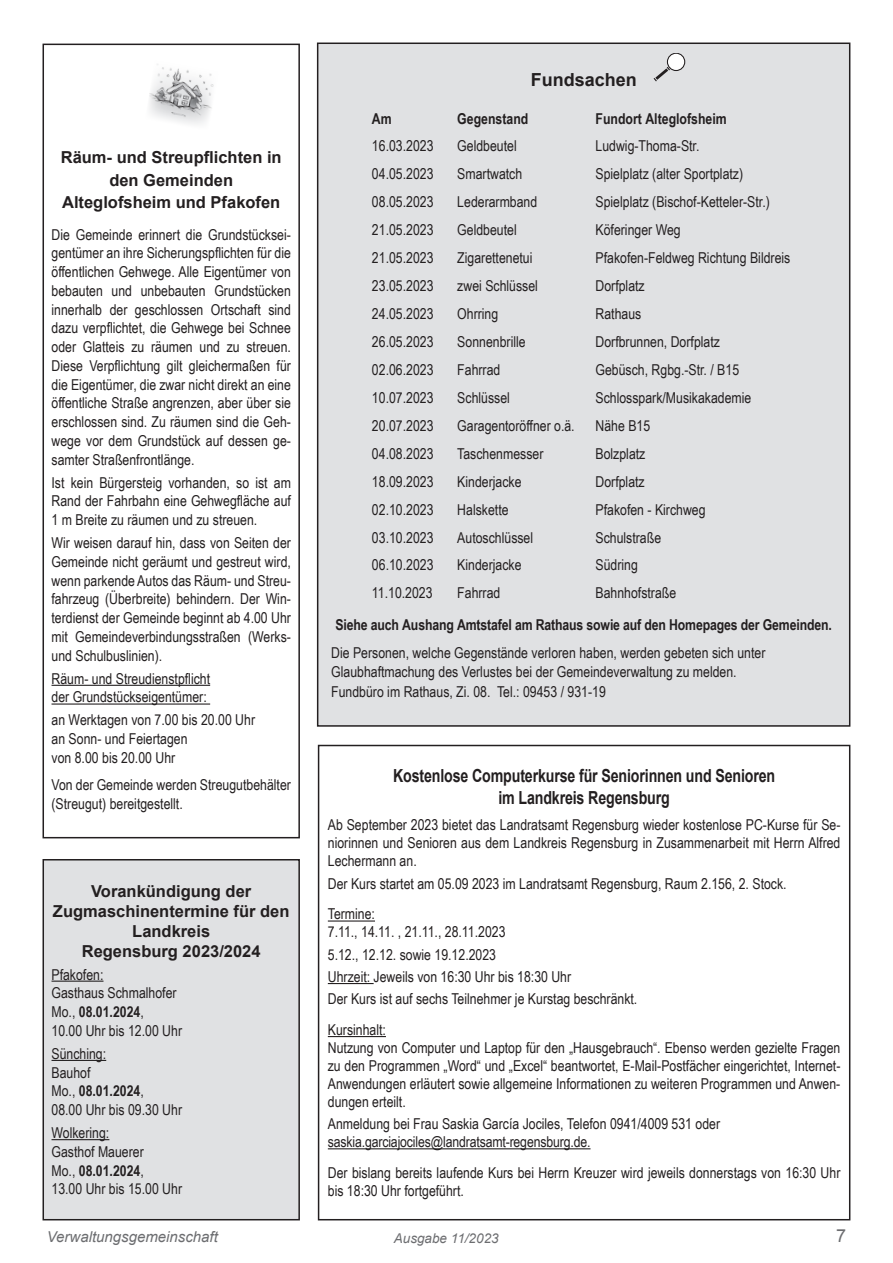
<style>
.page{position:relative;width:893px;height:1263px;background:#fff}
.page>*{position:absolute;margin:0;border:0;box-sizing:border-box;transform-origin:0 0}
.t1{font:700 18px/21.6px "Arial";letter-spacing:-.01em;color:#231f20;text-align:center;scale:.79 1}
.t2{font:700 18px "Arial";letter-spacing:-.01em;color:#231f20}
.t3{font:18px "Arial";color:#6c6d70}
.t4{font:700 16.5px/19.8px "Arial";color:#231f20;text-align:center}
.t5{font:15px/18.8px "Arial Narrow";color:#231f20}
.t6{font:700 15px "Arial Narrow";letter-spacing:-.01em;color:#231f20}
.t7{font:italic 15px "Arial";color:#6c6d70}
.t8{font:italic 13.5px "Arial";color:#6c6d70}
.s1{font-weight:700}
</style>
<div class="page">
<div style="left:318px;top:43px;width:532px;height:683px;background:#e0e1e3"></div>
<svg style="left:667px;top:53px;width:18px;height:18px"></svg>
<div style="left:668px;top:54px;width:16px;height:16px;background:#fff;border-radius:50%"></div>
<svg style="left:654px;top:67px;width:16px;height:14px"></svg>
<hr style="left:52px;top:685px;width:158px;height:1px;background:#231f20">
<hr style="left:52px;top:703px;width:158px;height:2px;background:#231f20">
<div style="left:43px;top:44px;width:257px;height:794px;border:2px solid #231f20"></div>
<img style="left:149px;top:64px;width:65px;height:60px">
<div style="left:43px;top:860px;width:256px;height:360px;background:#e0e1e3"></div>
<hr style="left:52px;top:980px;width:51px;height:2px;background:#231f20">
<hr style="left:52px;top:1060px;width:54px;height:1px;background:#231f20">
<hr style="left:52px;top:1139px;width:57px;height:1px;background:#231f20">
<div style="left:43px;top:859px;width:257px;height:361px;border:2px solid #231f20"></div>
<hr style="left:328px;top:920px;width:47px;height:1px;background:#231f20">
<hr style="left:328px;top:983px;width:46px;height:1px;background:#231f20">
<hr style="left:328px;top:1036px;width:58px;height:1px;background:#231f20">
<hr style="left:328px;top:1148px;width:262px;height:1px;background:#231f20">
<div style="left:318px;top:745px;width:532px;height:475px;border:2px solid #231f20"></div>
<p class="t4" style="left:61px;top:147px;width:222px;line-height:22.5px">Räum- und Streupflichten in den Gemeinden<br>Alteglofsheim und Pfakofen</p>
<p class="t5" style="left:52px;top:224px;width:241px;text-align:justify">Die Gemeinde erinnert die Grundstücksei&shy;gentümer an ihre Sicherungspflichten für die öffentlichen Gehwege. Alle Eigentümer von bebauten und unbebauten Grundstücken innerhalb der geschlossen Ortschaft sind dazu verpflichtet, die Gehwege bei Schnee oder Glatteis zu räumen und zu streuen.<br>Diese Verpflichtung gilt gleichermaßen für die Eigentümer, die zwar nicht direkt an eine öffentliche Straße angrenzen, aber über sie erschlossen sind. Zu räumen sind die Geh&shy;wege vor dem Grundstück auf dessen ge&shy;samter Straßenfrontlänge.</p>
<p class="t5" style="left:52px;top:472px;width:241px;text-align:justify">Ist kein Bürgersteig vorhanden, so ist am Rand der Fahrbahn eine Gehwegfläche auf 1 m Breite zu räumen und zu streuen.</p>
<p class="t5" style="left:52px;top:533px;width:241px;text-align:justify">Wir weisen darauf hin, dass von Seiten der Gemeinde nicht geräumt und gestreut wird, wenn parkende Autos das Räum- und Streu&shy;fahrzeug (Überbreite) behindern. Der Win&shy;terdienst der Gemeinde beginnt ab 4.00 Uhr mit Gemeindeverbindungsstraßen (Werks&shy;und Schulbuslinien).</p>
<p class="t5" style="left:52px;top:668px;width:160px">Räum- und Streudienstpflicht der Grundstückseigentümer:</p>
<p class="t5" style="left:52px;top:710px;width:205px">an Werktagen von 7.00 bis 20.00 Uhr an Sonn- und Feiertagen<br>von 8.00 bis 20.00 Uhr</p>
<p class="t5" style="left:52px;top:775px;width:241px">Von der Gemeinde werden Streugutbehälter (Streugut) bereitgestellt.</p>
<p class="t4" style="left:53px;top:882px;width:238px">Vorankündigung der<br>Zugmaschinentermine für den<br>Landkreis<br>Regensburg 2023/2024</p>
<p class="t5" style="left:52px;top:964px;width:132px">Pfakofen:<br>Gasthaus Schmalhofer<br>Mo., <span class="s1">08.01.2024</span>,<br>10.00 Uhr bis 12.00 Uhr</p>
<p class="t5" style="left:52px;top:1043px;width:132px">Sünching:<br>Bauhof<br>Mo., <span class="s1">08.01.2024</span>,<br>08.00 Uhr bis 09.30 Uhr</p>
<p class="t5" style="left:52px;top:1123px;width:132px">Wolkering:<br>Gasthof Mauerer<br>Mo., <span class="s1">08.01.2024</span>,<br>13.00 Uhr bis 15.00 Uhr</p>
<p class="t2" style="left:531px;top:67px;width:108px">Fundsachen</p>
<p class="t6" style="left:372px;top:107px;width:21px">Am</p>
<p class="t6" style="left:457px;top:107px;width:73px">Gegenstand</p>
<p class="t6" style="left:595px;top:107px;width:133px">Fundort Alteglofsheim</p>
<p class="t5" style="left:372px;top:136px;width:63px">16.03.2023</p>
<p class="t5" style="left:457px;top:136px;width:61px">Geldbeutel</p>
<p class="t5" style="left:595px;top:136px;width:105px">Ludwig-Thoma-Str.</p>
<p class="t5" style="left:372px;top:164px;width:63px">04.05.2023</p>
<p class="t5" style="left:457px;top:164px;width:66px">Smartwatch</p>
<p class="t5" style="left:595px;top:164px;width:149px">Spielplatz (alter Sportplatz)</p>
<p class="t5" style="left:372px;top:192px;width:63px">08.05.2023</p>
<p class="t5" style="left:457px;top:192px;width:81px">Lederarmband</p>
<p class="t5" style="left:595px;top:192px;width:176px">Spielplatz (Bischof-Ketteler-Str.)</p>
<p class="t5" style="left:372px;top:220px;width:63px">21.05.2023</p>
<p class="t5" style="left:457px;top:220px;width:61px">Geldbeutel</p>
<p class="t5" style="left:595px;top:220px;width:87px">Köferinger Weg</p>
<p class="t5" style="left:372px;top:248px;width:63px">21.05.2023</p>
<p class="t5" style="left:457px;top:248px;width:77px">Zigarettenetui</p>
<p class="t5" style="left:595px;top:248px;width:196px">Pfakofen-Feldweg Richtung Bildreis</p>
<p class="t5" style="left:372px;top:276px;width:63px">23.05.2023</p>
<p class="t5" style="left:457px;top:276px;width:82px">zwei Schlüssel</p>
<p class="t5" style="left:595px;top:276px;width:51px">Dorfplatz</p>
<p class="t5" style="left:372px;top:304px;width:63px">24.05.2023</p>
<p class="t5" style="left:457px;top:304px;width:43px">Ohrring</p>
<p class="t5" style="left:595px;top:304px;width:47px">Rathaus</p>
<p class="t5" style="left:372px;top:332px;width:63px">26.05.2023</p>
<p class="t5" style="left:457px;top:332px;width:70px">Sonnenbrille</p>
<p class="t5" style="left:595px;top:332px;width:126px">Dorfbrunnen, Dorfplatz</p>
<p class="t5" style="left:372px;top:360px;width:63px">02.06.2023</p>
<p class="t5" style="left:457px;top:360px;width:45px">Fahrrad</p>
<p class="t5" style="left:595px;top:360px;width:145px">Gebüsch, Rgbg.-Str. / B15</p>
<p class="t5" style="left:372px;top:388px;width:63px">10.07.2023</p>
<p class="t5" style="left:457px;top:388px;width:54px">Schlüssel</p>
<p class="t5" style="left:595px;top:388px;width:157px">Schlosspark/Musikakademie</p>
<p class="t5" style="left:372px;top:415px;width:63px">20.07.2023</p>
<p class="t5" style="left:457px;top:415px;width:119px">Garagentoröffner o.ä.</p>
<p class="t5" style="left:595px;top:415px;width:56px">Nähe B15</p>
<p class="t5" style="left:372px;top:443px;width:63px">04.08.2023</p>
<p class="t5" style="left:457px;top:443px;width:88px">Taschenmesser</p>
<p class="t5" style="left:595px;top:443px;width:51px">Bolzplatz</p>
<p class="t5" style="left:372px;top:471px;width:63px">18.09.2023</p>
<p class="t5" style="left:457px;top:471px;width:66px">Kinderjacke</p>
<p class="t5" style="left:595px;top:471px;width:51px">Dorfplatz</p>
<p class="t5" style="left:372px;top:499px;width:63px">02.10.2023</p>
<p class="t5" style="left:457px;top:499px;width:53px">Halskette</p>
<p class="t5" style="left:595px;top:499px;width:112px">Pfakofen - Kirchweg</p>
<p class="t5" style="left:372px;top:527px;width:63px">03.10.2023</p>
<p class="t5" style="left:457px;top:527px;width:77px">Autoschlüssel</p>
<p class="t5" style="left:595px;top:527px;width:67px">Schulstraße</p>
<p class="t5" style="left:372px;top:555px;width:63px">06.10.2023</p>
<p class="t5" style="left:457px;top:555px;width:66px">Kinderjacke</p>
<p class="t5" style="left:595px;top:555px;width:44px">Südring</p>
<p class="t5" style="left:372px;top:583px;width:62px">11.10.2023</p>
<p class="t5" style="left:457px;top:583px;width:45px">Fahrrad</p>
<p class="t5" style="left:595px;top:583px;width:82px">Bahnhofstraße</p>
<p class="t6" style="left:335px;top:613px;width:498px">Siehe auch Aushang Amtstafel am Rathaus sowie auf den Homepages der Gemeinden.</p>
<p class="t5" style="left:331px;top:642px;width:436px;line-height:19.5px">Die Personen, welche Gegenstände verloren haben, werden gebeten sich unter<br>Glaubhaftmachung des Verlustes bei der Gemeindeverwaltung zu melden.<br>Fundbüro im Rathaus, Zi. 08. Tel.: 09453 / 931-19</p>
<p class="t1" style="left:393px;top:766px;width:485px">Kostenlose Computerkurse für Seniorinnen und Senioren im Landkreis Regensburg</p>
<p class="t5" style="left:328px;top:815px;width:514px;line-height:18px;text-align:justify">Ab September 2023 bietet das Landratsamt Regensburg wieder kostenlose PC-Kurse für Se&shy;niorinnen und Senioren aus dem Landkreis Regensburg in Zusammenarbeit mit Herrn Alfred Lechermann an.</p>
<p class="t5" style="left:328px;top:867px;width:460px;line-height:30.8px">Der Kurs startet am 05.09 2023 im Landratsamt Regensburg, Raum 2.156, 2. Stock.<br>Termine:</p>
<p class="t5" style="left:328px;top:920px;width:311px;line-height:22.2px">7.11., 14.11. , 21.11., 28.11.2023<br>5.12., 12.12. sowie 19.12.2023<br>Uhrzeit: Jeweils von 16:30 Uhr bis 18:30 Uhr<br>Der Kurs ist auf sechs Teilnehmer je Kurstag beschränkt.</p>
<p class="t5" style="left:328px;top:1020px;width:514px;line-height:18px">Kursinhalt:<br>Nutzung von Computer und Laptop für den „Hausgebrauch“. Ebenso werden gezielte Fragen zu den Programmen „Word“ und „Excel“ beantwortet, E-Mail-Postfächer eingerichtet, Internet-Anwendungen erläutert sowie allgemeine Informationen zu weiteren Programmen und Anwen&shy;dungen erteilt.</p>
<p class="t5" style="left:328px;top:1114px;width:394px;line-height:18px">Anmeldung bei Frau Saskia García Jociles, Telefon 0941/4009 531 oder saskia.garciajociles@landratsamt-regensburg.de.</p>
<p class="t5" style="left:328px;top:1163px;width:514px;line-height:18px">Der bislang bereits laufende Kurs bei Herrn Kreuzer wird jeweils donnerstags von 16:30 Uhr bis 18:30 Uhr fortgeführt.</p>
<p class="t7" style="left:47px;top:1227px;width:173px">Verwaltungsgemeinschaft</p>
<p class="t8" style="left:394px;top:1229px;width:106px">Ausgabe 11/2023</p>
<p class="t3" style="left:836px;top:1224px;width:12px">7</p>
</div>
